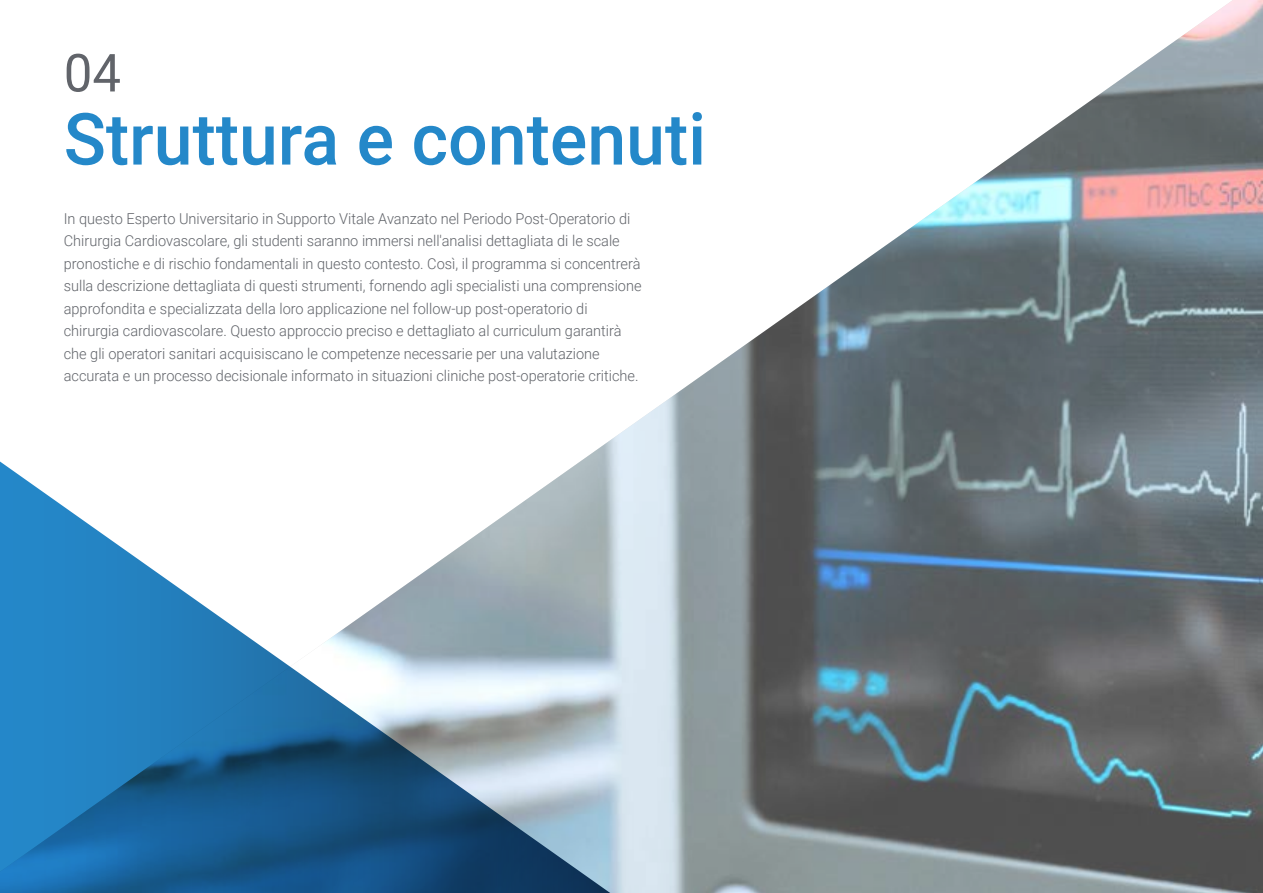
<style>
.page{position:relative;width:1263px;height:893px;background:#fff}
.page>*{position:absolute;margin:0;border:0;box-sizing:border-box;transform-origin:0 0}
.t1{font:500 72px "Roboto";color:#2488c9}
.t2{font:52.5px "Roboto";color:#61646a}
.t3{font:300 15px/22.5px "Roboto";color:#61646a}
</style>
<div class="page">
<img style="left:602px;top:0;width:661px;height:893px">
<svg style="left:0;top:446px;width:640px;height:447px"></svg>
<h2 class="t2" style="left:64px;top:36px;width:59px">04</h2>
<h1 class="t1" style="left:64px;top:89px;width:644px">Struttura e contenuti</h1>
<p class="t3" style="left:64px;top:207px;width:579px">In questo Esperto Universitario in Supporto Vitale Avanzato nel Periodo Post-Operatorio di Chirurgia Cardiovascolare, gli studenti saranno immersi nell'analisi dettagliata di le scale pronostiche e di rischio fondamentali in questo contesto. Così, il programma si concentrerà sulla descrizione dettagliata di questi strumenti, fornendo agli specialisti una comprensione approfondita e specializzata della loro applicazione nel follow-up post-operatorio di chirurgia cardiovascolare. Questo approccio preciso e dettagliato al curriculum garantirà che gli operatori sanitari acquisiscano le competenze necessarie per una valutazione accurata e un processo decisionale informato in situazioni cliniche post-operatorie critiche.</p>
</div>
